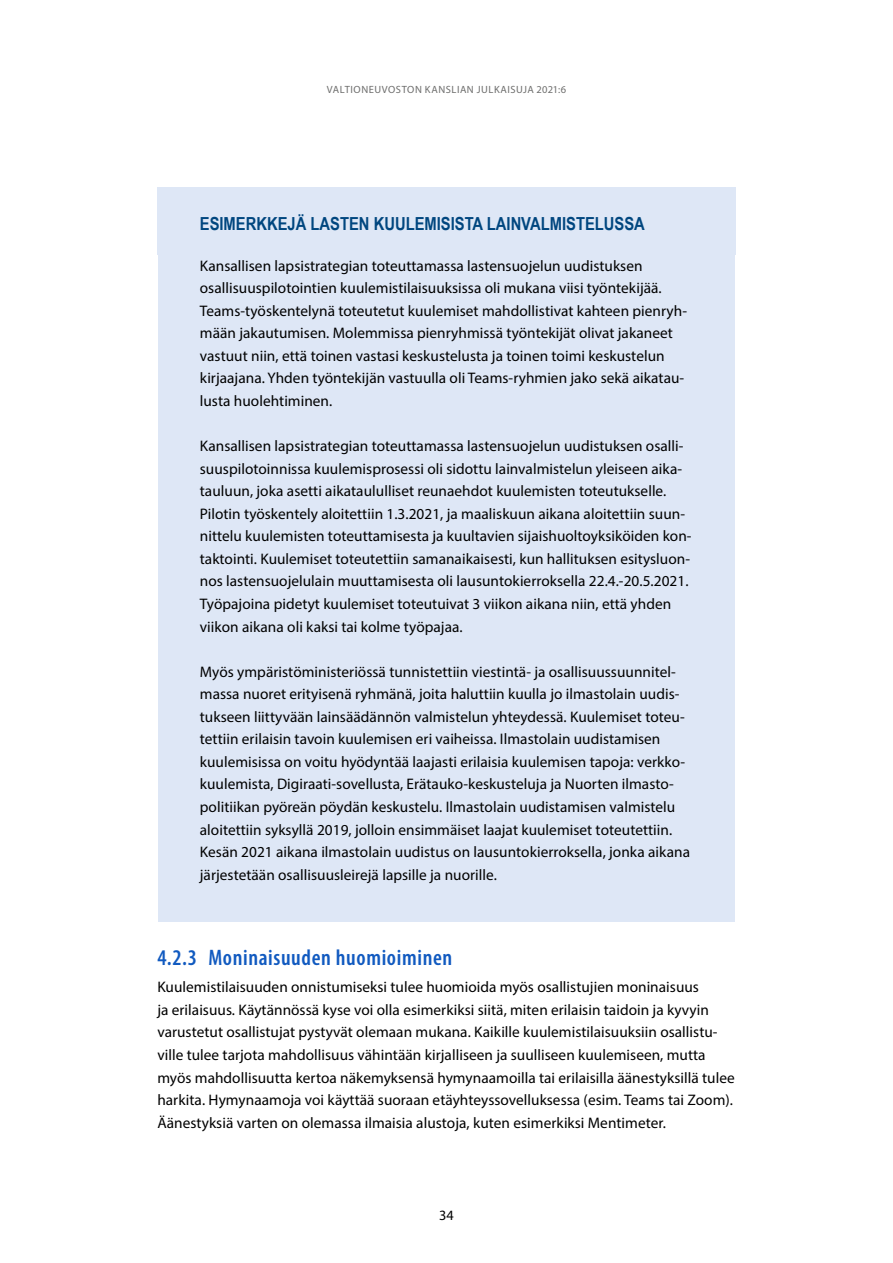
<style>
.page{position:relative;width:893px;height:1263px;background:#fff}
.page>*{position:absolute;margin:0;border:0;box-sizing:border-box;transform-origin:0 0}
.Otsikko_3{font:600 condensed 22.5px "Myriad Pro";letter-spacing:.03em;color:#115ac0}
.laatikko-otsikko{font:700 18px "Arial Narrow";color:#00467f}
.Laatikkoteksti{font:15.3px/22.5px "Myriad Pro";letter-spacing:.005em;color:#000}
._01_Leipä{font:15.3px/22.5px "Myriad Pro";letter-spacing:.005em;color:#000}
.t1{font:14.25px "Myriad Pro";color:#000}
.t2{font:10.5px "Myriad Pro";letter-spacing:.01em;color:#6e6e6d}
</style>
<div class="page">
<div style="left:157px;top:187px;width:579px;height:68px;background:#dee7f6"></div>
<div style="left:158px;top:238px;width:577px;height:210px;background:#dee7f6"></div>
<div style="left:158px;top:418px;width:577px;height:256px;background:#dee7f6"></div>
<div style="left:158px;top:644px;width:577px;height:278px;background:#dee7f6"></div>
<p class="t2" style="left:327px;top:83px;width:8px">Valtioneuvoston</p>
<p class="t2" style="left:425px;top:83px;width:7px">kanslian</p>
<p class="t2" style="left:477px;top:83px;width:7px">julkaisuja</p>
<p class="t2" style="left:537px;top:83px;width:31px">2021:6</p>
<p class="laatikko-otsikko" style="left:200px;top:210px;width:446px">ESIMERKKEJÄ LASTEN KUULEMISISTA LAINVALMISTELUSSA</p>
<p class="Laatikkoteksti" style="left:200px;top:254px;width:489px">Kansallisen lapsistrategian toteuttamassa lastensuojelun uudistuksen osallisuuspilotointien kuulemistilaisuuksissa oli mukana viisi työntekijää.<br>Teams-työskentelynä toteutetut kuulemiset mahdollistivat kahteen pienryh&shy;mään jakautumisen. Molemmissa pienryhmissä työntekijät olivat jakaneet vastuut niin, että toinen vastasi keskustelusta ja toinen toimi keskustelun kirjaajana. Yhden työntekijän vastuulla oli Teams-ryhmien jako sekä aikatau&shy;lusta huolehtiminen.</p>
<p class="Laatikkoteksti" style="left:200px;top:434px;width:493px">Kansallisen lapsistrategian toteuttamassa lastensuojelun uudistuksen osalli&shy;suuspilotoinnissa kuulemisprosessi oli sidottu lainvalmistelun yleiseen aika&shy;tauluun, joka asetti aikataululliset reunaehdot kuulemisten toteutukselle.<br>Pilotin työskentely aloitettiin 1.3.2021, ja maaliskuun aikana aloitettiin suun&shy;nittelu kuulemisten toteuttamisesta ja kuultavien sijaishuoltoyksiköiden kon&shy;taktointi. Kuulemiset toteutettiin samanaikaisesti, kun hallituksen esitysluon&shy;nos lastensuojelulain muuttamisesta oli lausuntokierroksella 22.4.-20.5.2021.<br>Työpajoina pidetyt kuulemiset toteutuivat 3 viikon aikana niin, että yhden viikon aikana oli kaksi tai kolme työpajaa.</p>
<p class="Laatikkoteksti" style="left:200px;top:660px;width:492px">Myös ympäristöministeriössä tunnistettiin viestintä- ja osallisuussuunnitel&shy;massa nuoret erityisenä ryhmänä, joita haluttiin kuulla jo ilmastolain uudis&shy;tukseen liittyvään lainsäädännön valmistelun yhteydessä. Kuulemiset toteu&shy;tettiin erilaisin tavoin kuulemisen eri vaiheissa. Ilmastolain uudistamisen kuulemisissa on voitu hyödyntää laajasti erilaisia kuulemisen tapoja: verkko&shy;kuulemista, Digiraati-sovellusta, Erätauko-keskusteluja ja Nuorten ilmasto&shy;politiikan pyöreän pöydän keskustelu. Ilmastolain uudistamisen valmistelu aloitettiin syksyllä 2019, jolloin ensimmäiset laajat kuulemiset toteutettiin.<br>Kesän 2021 aikana ilmastolain uudistus on lausuntokierroksella, jonka aikana järjestetään osallisuusleirejä lapsille ja nuorille.</p>
<h3 class="Otsikko_3" style="left:157px;top:943px;width:296px">4.2.3 Moninaisuuden huomioiminen</h3>
<p class="_01_Leipä" style="left:157px;top:976px;width:579px">Kuulemistilaisuuden onnistumiseksi tulee huomioida myös osallistujien moninaisuus<br>ja erilaisuus. Käytännössä kyse voi olla esimerkiksi siitä, miten erilaisin taidoin ja kyvyin varustetut osallistujat pystyvät olemaan mukana. Kaikille kuulemistilaisuuksiin osallistu&shy;ville tulee tarjota mahdollisuus vähintään kirjalliseen ja suulliseen kuulemiseen, mutta myös mahdollisuutta kertoa näkemyksensä hymynaamoilla tai erilaisilla äänestyksillä tulee harkita. Hymynaamoja voi käyttää suoraan etäyhteyssovelluksessa (esim. Teams tai Zoom).<br>Äänestyksiä varten on olemassa ilmaisia alustoja, kuten esimerkiksi Mentimeter.</p>
<p class="t1" style="left:439px;top:1206px;width:16px">34</p>
</div>
